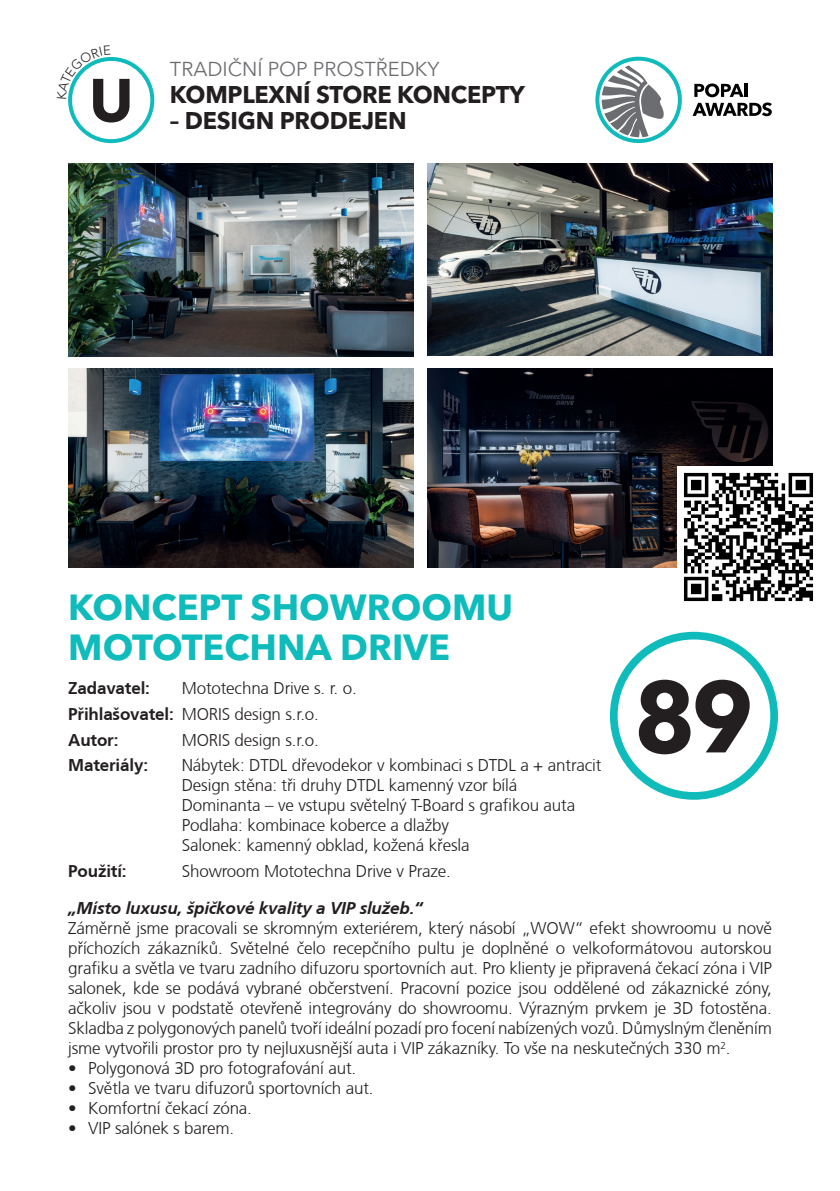
<style>
.page{position:relative;width:840px;height:1191px;background:#fff}
.page>*{position:absolute;margin:0;border:0;box-sizing:border-box;transform-origin:0 0}
.t1{font:700 100px "Avenir Next LT Pro";color:#231f20}
.t2{font:700 60px "Avenir Next LT Pro";color:#231f20}
.t3{font:700 36px/40px "Avenir Next LT Pro";color:#0fbbbb}
.t4{font:700 24px "Avenir Next LT Pro";letter-spacing:-.01em;color:#231f20}
.t5{font:20px "Avenir Next LT Pro";color:#6c6d70}
.t6{font:300 17px/20px "Frutiger CE";letter-spacing:-.01em;color:#231f20}
.t7{font:italic 700 17px "Frutiger CE";letter-spacing:-.01em;color:#231f20}
.t8{font:700 17px "Frutiger CE";letter-spacing:-.01em;color:#231f20}
.s1{font-weight:700}
</style>
<div class="page">
<svg style="left:692px;top:83px;width:79px;height:33px"></svg>
<svg style="left:595px;top:57px;width:86px;height:86px"></svg>
<img style="left:427px;top:163px;width:344px;height:192px">
<img style="left:427px;top:368px;width:344px;height:199px">
<img style="left:68px;top:163px;width:345px;height:193px">
<img style="left:68px;top:368px;width:345px;height:199px">
<svg style="left:609px;top:632px;width:168px;height:167px"></svg>
<img style="left:677px;top:466px;width:136px;height:136px">
<svg style="left:68px;top:57px;width:86px;height:86px"></svg>
<p class="t5" style="left:170px;top:57px;width:271px">TRADIČNÍ POP PROSTŘEDKY</p>
<h2 class="t2" style="left:89px;top:64px;width:46px">U</h2>
<h3 class="t4" style="left:170px;top:80px;width:356px">KOMPLEXNÍ STORE KONCEPTY</h3>
<h3 class="t4" style="left:170px;top:106px;width:238px">– DESIGN PRODEJEN</h3>
<h3 class="t3" style="left:68px;top:587px;width:446px">KONCEPT SHOWROOMU<br>MOTOTECHNA DRIVE</h3>
<p class="t8" style="left:68px;top:678px;width:83px">Zadavatel:</p>
<p class="t6" style="left:68px;top:675px;width:290px;line-height:25.6px;text-indent:113px">Mototechna Drive s. r. o.<br><span class="s1">Přihlašovatel:</span> MORIS design s.r.o.<br><span class="s1">Autor:</span></p>
<p class="t6" style="left:182px;top:729px;width:139px">MORIS design s.r.o.</p>
<h1 class="t1" style="left:633px;top:656px;width:122px">89</h1>
<p class="t8" style="left:68px;top:755px;width:81px">Materiály:</p>
<p class="t6" style="left:182px;top:755px;width:421px">Nábytek: DTDL dřevodekor v kombinaci s DTDL a + antracit Design stěna: tři druhy DTDL kamenný vzor bílá<br>Dominanta – ve vstupu světelný T-Board s grafikou auta Podlaha: kombinace koberce a dlažby<br>Salonek: kamenný obklad, kožená křesla</p>
<p class="t8" style="left:68px;top:861px;width:60px">Použití:</p>
<p class="t6" style="left:182px;top:861px;width:270px">Showroom Mototechna Drive v Praze.</p>
<p class="t7" style="left:68px;top:898px;width:356px">„Místo luxusu, špičkové kvality a VIP služeb.“</p>
<p class="t6" style="left:68px;top:918px;width:705px;text-align:justify">Záměrně jsme pracovali se skromným exteriérem, který násobí „WOW“ efekt showroomu u nově příchozích zákazníků. Světelné čelo recepčního pultu je doplněné o velkoformátovou autorskou grafiku a světla ve tvaru zadního difuzoru sportovních aut. Pro klienty je připravená čekací zóna i VIP salonek, kde se podává vybrané občerstvení. Pracovní pozice jsou oddělené od zákaznické zóny, ačkoliv jsou v podstatě otevřeně integrovány do showroomu. Výrazným prvkem je 3D fotostěna.<br>Skladba z polygonových panelů tvoří ideální pozadí pro focení nabízených vozů. Důmyslným členěním jsme vytvořili prostor pro ty nejluxusnější auta i VIP zákazníky. To vše na neskutečných 330 m<sup>2</sup>.</p>
<p class="t6" style="left:68px;top:1058px;width:289px">• Polygonová 3D pro fotografování aut.</p>
<p class="t6" style="left:68px;top:1078px;width:307px">• Světla ve tvaru difuzorů sportovních aut.</p>
<p class="t6" style="left:68px;top:1098px;width:185px">• Komfortní čekací zóna.</p>
<p class="t6" style="left:68px;top:1118px;width:167px">• VIP salónek s barem.</p>
</div>
